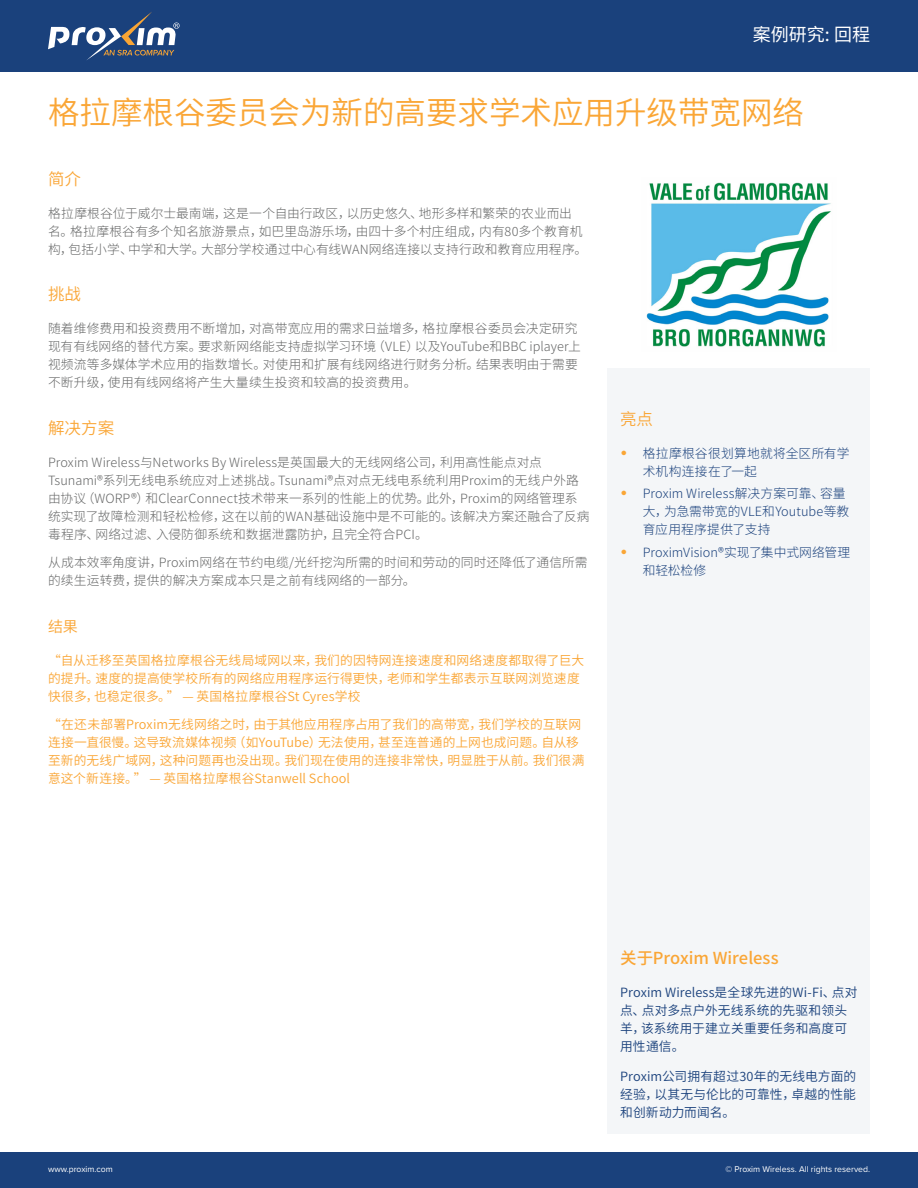
<style>
.page{position:relative;width:918px;height:1188px;background:#fff}
.page>*{position:absolute;margin:0;border:0;box-sizing:border-box;transform-origin:0 0}
.Heading_1{font:31.5px "Source Han Sans CN";color:#faa636}
.t1{font:18px "Source Han Sans CN";color:#fff}
.t2{font:500 16.5px "Source Han Sans CN";color:#faa636}
.Heading_3{font:16.5px "Source Han Sans CN";letter-spacing:-.005em;color:#faa636}
.Heading_3-2{font:15px "Source Han Sans CN";color:#faa636}
.Body_Text_1{font:300 12.75px/18px "Source Han Sans CN";letter-spacing:.005em;color:#656666}
.Body_Text_1-2{font:12.75px/18px "Source Han Sans CN";letter-spacing:.01em;color:#faa636}
.t3{font:12.75px/18px "Source Han Sans CN";letter-spacing:.01em;color:#1a417c}
.t4{font:300 12.75px/18px "Source Han Sans CN";letter-spacing:.005em;color:#1a417c}
.t5{font:8.7px "Proxima Nova";color:#fff}
.s1{font-family:"Proxima Nova";font-weight:400;font-size:21px;color:#faa636}
</style>
<div class="page">
<div style="left:0;top:1152px;width:918px;height:36px;background:#1a417c"></div>
<div style="left:608px;top:368px;width:262px;height:765px;background:#f4f6f8"></div>
<div style="left:0;top:0;width:918px;height:72px;background:#1a417c"></div>
<svg style="left:48px;top:12px;width:132px;height:48px"></svg>
<img style="left:646px;top:182px;width:185px;height:165px">
<p class="t1" style="left:753px;top:25px;width:119px">案例研究: 回程</p>
<p class="Heading_1" style="left:48px;top:95px;width:757px">格拉摩根谷委员会为新的高要求学术应用升级带宽网络</p>
<p class="Heading_3" style="left:48px;top:170px;width:34px">简介</p>
<p class="Body_Text_1" style="left:48px;top:205px;width:541px">格拉摩根谷位于威尔士最南端，这是一个自由行政区，以历史悠久、地形多样和繁荣的农业而出名。格拉摩根谷有多个知名旅游景点，如巴里岛游乐场，由四十多个村庄组成，内有80多个教育机构，包括小学、中学和大学。大部分学校通过中心有线WAN网络连接以支持行政和教育应用程序。</p>
<p class="Heading_3" style="left:48px;top:285px;width:35px">挑战</p>
<p class="Body_Text_1" style="left:48px;top:320px;width:534px">随着维修费用和投资费用不断增加，对高带宽应用的需求日益增多，格拉摩根谷委员会决定研究现有有线网络的替代方案。要求新网络能支持虚拟学习环境（VLE）以及YouTube和BBC iplayer上视频流等多媒体学术应用的指数增长。对使用和扩展有线网络进行财务分析。结果表明由于需要不断升级，使用有线网络将产生大量续生投资和较高的投资费用。</p>
<p class="Heading_3" style="left:48px;top:419px;width:68px">解决方案</p>
<p class="Body_Text_1" style="left:48px;top:454px;width:543px">Proxim Wireless与Networks By Wireless是英国最大的无线网络公司，利用高性能点对点Tsunami®系列无线电系统应对上述挑战。Tsunami®点对点无线电系统利用Proxim的无线户外路由协议（WORP®）和ClearConnect技术带来一系列的性能上的优势。此外，Proxim的网络管理系统实现了故障检测和轻松检修，这在以前的WAN基础设施中是不可能的。该解决方案还融合了反病毒程序、网络过滤、入侵防御系统和数据泄露防护，且完全符合PCI。</p>
<p class="Body_Text_1" style="left:48px;top:554px;width:541px">从成本效率角度讲，Proxim网络在节约电缆/光纤挖沟所需的时间和劳动的同时还降低了通信所需的续生运转费，提供的解决方案成本只是之前有线网络的一部分。</p>
<p class="Heading_3-2" style="left:48px;top:618px;width:31px">结果</p>
<p class="Body_Text_1-2" style="left:48px;top:652px;width:538px">“自从迁移至英国格拉摩根谷无线局域网以来，我们的因特网连接速度和网络速度都取得了巨大的提升。速度的提高使学校所有的网络应用程序运行得更快，老师和学生都表示互联网浏览速度快很多，也稳定很多。” — 英国格拉摩根谷St Cyres学校</p>
<p class="Body_Text_1-2" style="left:48px;top:716px;width:538px">“在还未部署Proxim无线网络之时，由于其他应用程序占用了我们的高带宽，我们学校的互联网连接一直很慢。这导致流媒体视频（如YouTube）无法使用，甚至连普通的上网也成问题。自从移至新的无线广域网，这种问题再也没出现。我们现在使用的连接非常快，明显胜于从前。我们很满意这个新连接。” — 英国格拉摩根谷Stanwell School</p>
<p class="Heading_3" style="left:620px;top:409px;width:34px">亮点</p>
<p class="t4" style="left:643px;top:444px;width:208px;text-indent:-22px"><span class="s1">•</span> 格拉摩根谷很划算地就将全区所有学术机构连接在了一起</p>
<p class="t4" style="left:643px;top:485px;width:208px;text-indent:-22px"><span class="s1">•</span> Proxim Wireless解决方案可靠、容量大，为急需带宽的VLE和Youtube等教育应用程序提供了支持</p>
<p class="t4" style="left:643px;top:543px;width:209px;text-indent:-22px"><span class="s1">•</span> ProximVision®实现了集中式网络管理和轻松检修</p>
<p class="t2" style="left:620px;top:948px;width:160px">关于Proxim Wireless</p>
<p class="t3" style="left:620px;top:983px;width:239px">Proxim Wireless是全球先进的Wi-Fi、点对点、点对多点户外无线系统的先驱和领头羊，该系统用于建立关重要任务和高度可用性通信。</p>
<p class="t3" style="left:620px;top:1067px;width:237px;text-align:justify">Proxim公司拥有超过30年的无线电方面的经验，以其无与伦比的可靠性，卓越的性能和创新动力而闻名。</p>
<p class="t5" style="left:48px;top:1163px;width:66px">www.proxim.com</p>
<p class="t5" style="left:725px;top:1163px;width:146px">© Proxim Wireless. All rights reserved.</p>
</div>
